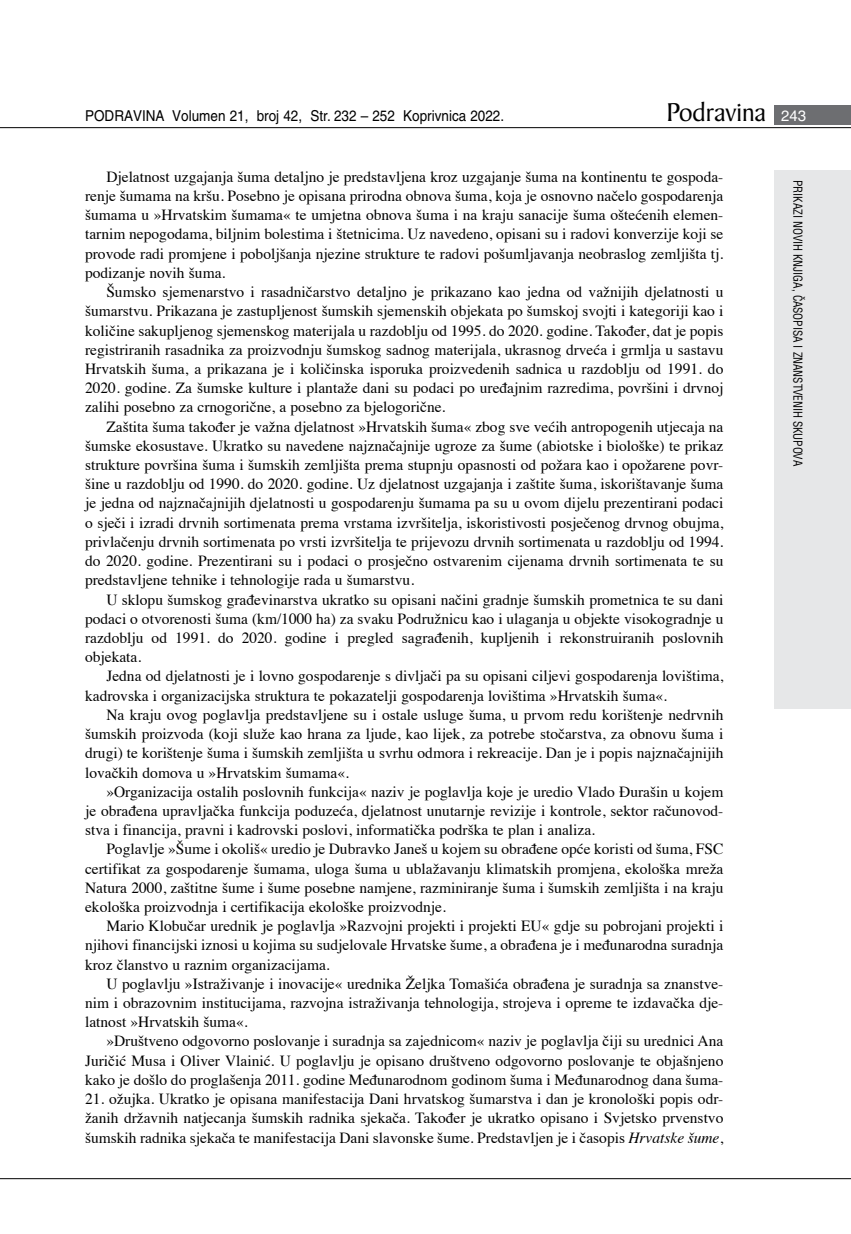
<style>
.page{position:relative;width:851px;height:1234px;background:#fff}
.page>*{position:absolute;margin:0;border:0;box-sizing:border-box;transform-origin:0 0}
.t1{font:27.6px "Baker Signet BT";color:#000}
.t2{font:15.45px/19.2px "Times";color:#000;text-align:justify}
.t3{font:15px "Helvetica LT Skin 29";color:#000;scale:.9 1}
.t4{font:condensed 12px "Helvetica LT Skin 29";letter-spacing:-.005em;color:#000;scale:.95 1}
.s1{font-family:"Helvetica LT Skin 29";font-size:15px;color:#fff}
.s2{font-style:italic}
</style>
<div class="page">
<div style="left:774px;top:170px;width:76px;height:538px;background:#e6e7e8"></div>
<div style="left:774px;top:105px;width:76px;height:19px;background:#6d6e71"></div>
<hr style="left:0;top:127px;width:850px;height:1px;background:#000">
<hr style="left:0;top:1177px;width:850px;height:1px;background:#000">
<p class="t3" style="left:85px;top:107px;width:467px">PODRAVINA Volumen 21, broj 42, Str. 232 – 252 Koprivnica 2022.</p>
<h1 class="t1" style="left:666px;top:95px;width:141px">Podravina <span class="s1">243</span></h1>
<p class="t2" style="left:106px;top:166px;width:618px">Djelatnost uzgajanja šuma detaljno je predstavljena kroz uzgajanje šuma na kontinentu te gospoda-</p>
<p class="t2" style="left:85px;top:185px;width:639px">renje šumama na kršu. Posebno je opisana prirodna obnova šuma, koja je osnovno načelo gospodarenja šumama u »Hrvatskim šumama« te umjetna obnova šuma i na kraju sanacije šuma oštećenih elemen&shy;tarnim nepogodama, biljnim bolestima i štetnicima. Uz navedeno, opisani su i radovi konverzije koji se provode radi promjene i poboljšanja njezine strukture te radovi pošumljavanja neobraslog zemljišta tj. podizanje novih šuma.</p>
<p class="t2" style="left:85px;top:281px;width:639px;text-indent:21px">Šumsko sjemenarstvo i rasadničarstvo detaljno je prikazano kao jedna od važnijih djelatnosti u šumarstvu. Prikazana je zastupljenost šumskih sjemenskih objekata po šumskoj svojti i kategoriji kao i količine sakupljenog sjemenskog materijala u razdoblju od 1995. do 2020. godine. Također, dat je popis registriranih rasadnika za proizvodnju šumskog sadnog materijala, ukrasnog drveća i grmlja u sastavu Hrvatskih šuma, a prikazana je i količinska isporuka proizvedenih sadnica u razdoblju od 1991. do 2020. godine. Za šumske kulture i plantaže dani su podaci po uređajnim razredima, površini i drvnoj zalihi posebno za crnogorične, a posebno za bjelogorične.</p>
<p class="t2" style="left:85px;top:415px;width:639px;text-indent:21px">Zaštita šuma također je važna djelatnost »Hrvatskih šuma« zbog sve većih antropogenih utjecaja na šumske ekosustave. Ukratko su navedene najznačajnije ugroze za šume (abiotske i biološke) te prikaz strukture površina šuma i šumskih zemljišta prema stupnju opasnosti od požara kao i opožarene povr&shy;šine u razdoblju od 1990. do 2020. godine. Uz djelatnost uzgajanja i zaštite šuma, iskorištavanje šuma je jedna od najznačajnijih djelatnosti u gospodarenju šumama pa su u ovom dijelu prezentirani podaci o sječi i izradi drvnih sortimenata prema vrstama izvršitelja, iskoristivosti posječenog drvnog obujma, privlačenju drvnih sortimenata po vrsti izvršitelja te prijevozu drvnih sortimenata u razdoblju od 1994. do 2020. godine. Prezentirani su i podaci o prosječno ostvarenim cijenama drvnih sortimenata te su predstavljene tehnike i tehnologije rada u šumarstvu.</p>
<p class="t2" style="left:85px;top:588px;width:639px;text-indent:21px">U sklopu šumskog građevinarstva ukratko su opisani načini gradnje šumskih prometnica te su dani podaci o otvorenosti šuma (km/1000 ha) za svaku Podružnicu kao i ulaganja u objekte visokogradnje u razdoblju od 1991. do 2020. godine i pregled sagrađenih, kupljenih i rekonstruiranih poslovnih objekata.</p>
<p class="t2" style="left:85px;top:665px;width:639px;text-indent:21px">Jedna od djelatnosti je i lovno gospodarenje s divljači pa su opisani ciljevi gospodarenja lovištima, kadrovska i organizacijska struktura te pokazatelji gospodarenja lovištima »Hrvatskih šuma«.</p>
<p class="t2" style="left:85px;top:703px;width:639px;text-indent:21px">Na kraju ovog poglavlja predstavljene su i ostale usluge šuma, u prvom redu korištenje nedrvnih šumskih proizvoda (koji služe kao hrana za ljude, kao lijek, za potrebe stočarstva, za obnovu šuma i drugi) te korištenje šuma i šumskih zemljišta u svrhu odmora i rekreacije. Dan je i popis najznačajnijih lovačkih domova u »Hrvatskim šumama«.</p>
<p class="t2" style="left:85px;top:780px;width:639px;text-indent:21px">»Organizacija ostalih poslovnih funkcija« naziv je poglavlja koje je uredio Vlado Đurašin u kojem je obrađena upravljačka funkcija poduzeća, djelatnost unutarnje revizije i kontrole, sektor računovod&shy;stva i financija, pravni i kadrovski poslovi, informatička podrška te plan i analiza.</p>
<p class="t2" style="left:85px;top:838px;width:639px;text-indent:21px">Poglavlje »Šume i okoliš« uredio je Dubravko Janeš u kojem su obrađene opće koristi od šuma, FSC certifikat za gospodarenje šumama, uloga šuma u ublažavanju klimatskih promjena, ekološka mreža Natura 2000, zaštitne šume i šume posebne namjene, razminiranje šuma i šumskih zemljišta i na kraju ekološka proizvodnja i certifikacija ekološke proizvodnje.</p>
<p class="t2" style="left:85px;top:914px;width:639px;text-indent:21px">Mario Klobučar urednik je poglavlja »Razvojni projekti i projekti EU« gdje su pobrojani projekti i njihovi financijski iznosi u kojima su sudjelovale Hrvatske šume, a obrađena je i međunarodna suradnja kroz članstvo u raznim organizacijama.</p>
<p class="t2" style="left:85px;top:972px;width:639px;text-indent:21px">U poglavlju »Istraživanje i inovacije« urednika Željka Tomašića obrađena je suradnja sa znanstve&shy;nim i obrazovnim institucijama, razvojna istraživanja tehnologija, strojeva i opreme te izdavačka dje&shy;latnost »Hrvatskih šuma«.</p>
<p class="t2" style="left:85px;top:1030px;width:639px;text-indent:21px">»Društveno odgovorno poslovanje i suradnja sa zajednicom« naziv je poglavlja čiji su urednici Ana Juričić Musa i Oliver Vlainić. U poglavlju je opisano društveno odgovorno poslovanje te objašnjeno kako je došlo do proglašenja 2011. godine Međunarodnom godinom šuma i Međunarodnog dana šuma-</p>
<p class="t2" style="left:85px;top:1087px;width:639px">21. ožujka. Ukratko je opisana manifestacija Dani hrvatskog šumarstva i dan je kronološki popis odr&shy;žanih državnih natjecanja šumskih radnika sjekača. Također je ukratko opisano i Svjetsko prvenstvo šumskih radnika sjekača te manifestacija Dani slavonske šume. Predstavljen je i časopis <span class="s2">Hrvatske šume</span>,</p>
<p class="t4" style="left:805px;top:180px;width:302px;rotate:90deg">PRIKAZI NOVIH KNJIGA, ČASOPISA I ZNANSTVENIH SKUPOVA</p>
</div>
